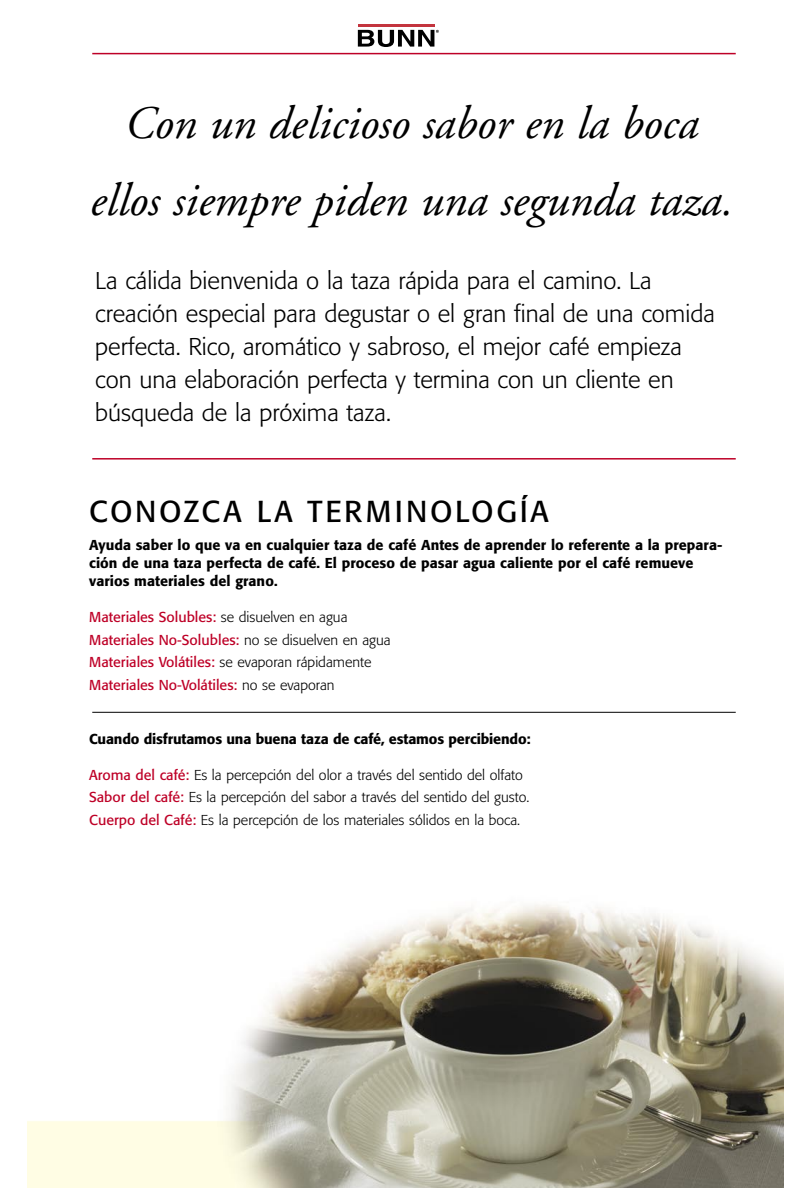
<style>
.page{position:relative;width:810px;height:1188px;background:#fff}
.page>*{position:absolute;margin:0;border:0;box-sizing:border-box;transform-origin:0 0}
.t1{font:italic 46.5px/76.5px "Adobe Garamond";color:#000;text-align:center}
.t2{font:30px "Formata";letter-spacing:.09em;color:#000}
.t3{font:300 24px/33px "Formata";color:#000}
.t4{font:500 14.25px/18px "Formata";letter-spacing:.005em;color:#000}
.t5{font:300 14.25px/22.5px "Formata";color:#000}
.t6{font:14.25px/22.5px "Formata";color:#be0027}
.s1{font-weight:300;color:#000}
.s2{font-weight:400;color:#be0027}
</style>
<div class="page">
<img style="left:28px;top:904px;width:755px;height:284px">
<hr style="left:92px;top:53px;width:644px;height:1px;background:#be0027">
<hr style="left:92px;top:458px;width:644px;height:2px;background:#be0027">
<hr style="left:92px;top:712px;width:644px;height:1px;background:#000">
<hr style="left:358px;top:24px;width:76px;height:3px;background:#c3343e">
<svg style="left:358px;top:30px;width:81px;height:17px"></svg>
<h1 class="t1" style="left:90px;top:87px;width:645px">Con un delicioso sabor en la boca ellos siempre piden una segunda taza.</h1>
<p class="t3" style="left:95px;top:264px;width:621px">La cálida bienvenida o la taza rápida para el camino. La creación especial para degustar o el gran final de una comida perfecta. Rico, aromático y sabroso, el mejor café empieza con una elaboración perfecta y termina con un cliente en búsqueda de la próxima taza.</p>
<h2 class="t2" style="left:89px;top:493px;width:461px">CONOZCA LA TERMINOLOGÍA</h2>
<p class="t4" style="left:89px;top:536px;width:635px">Ayuda saber lo que va en cualquier taza de café Antes de aprender lo referente a la prepara&shy;ción de una taza perfecta de café. El proceso de pasar agua caliente por el café remueve varios materiales del grano.</p>
<p class="t6" style="left:89px;top:606px;width:303px">Materiales Solubles: <span class="s1">se disuelven en agua </span>Materiales No-Solubles: <span class="s1">no se disuelven en agua </span>Materiales Volátiles: <span class="s1">se evaporan rápidamente </span>Materiales No-Volátiles: <span class="s1">no se evaporan</span></p>
<p class="t4" style="left:89px;top:730px;width:443px">Cuando disfrutamos una buena taza de café, estamos percibiendo:</p>
<p class="t5" style="left:89px;top:764px;width:442px"><span class="s2">Aroma del café:</span> Es la percepción del olor a través del sentido del olfato<br><span class="s2">Sabor del café:</span> Es la percepción del sabor a través del sentido del gusto.<br><span class="s2">Cuerpo del Café:</span> Es la percepción de los materiales sólidos en la boca.</p>
</div>
